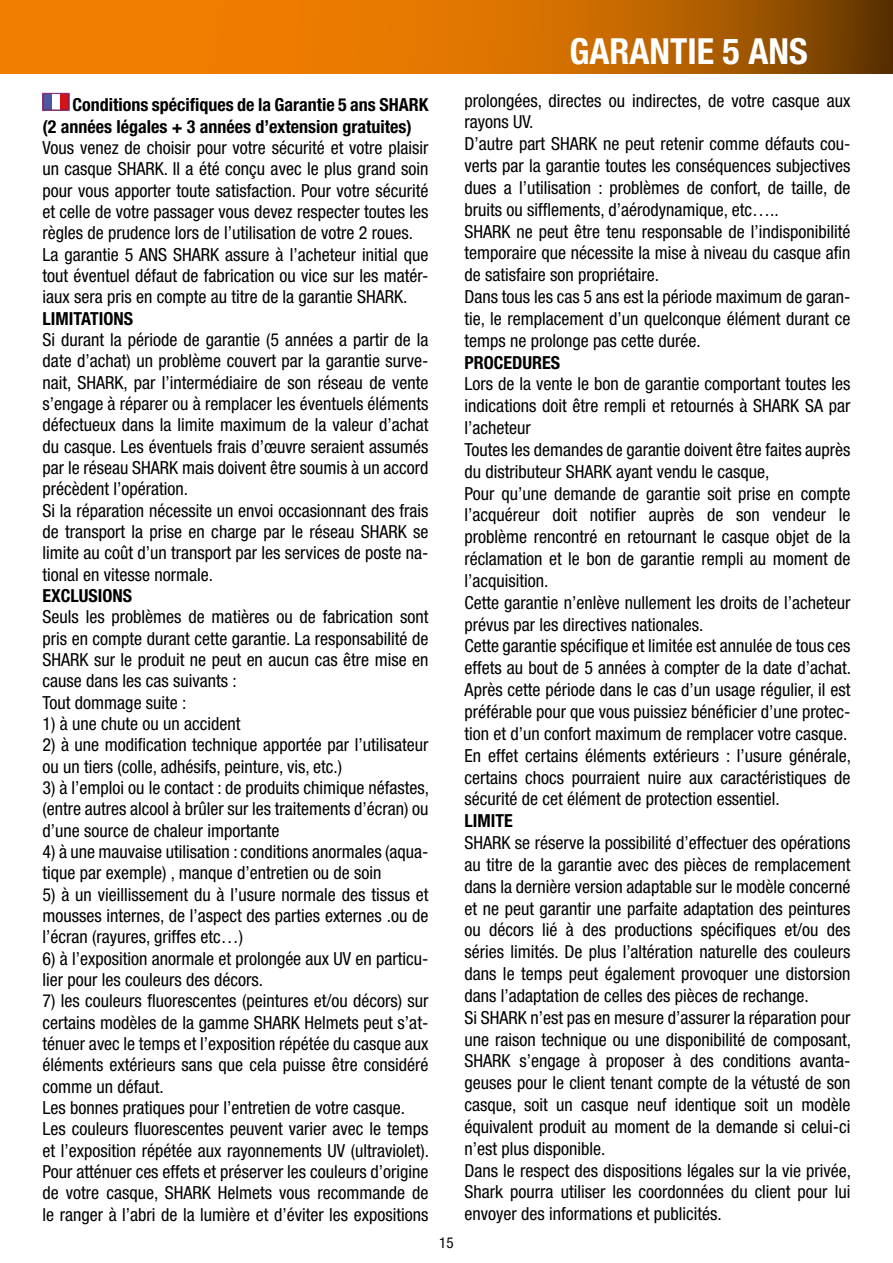
<style>
.page{position:relative;width:893px;height:1263px;background:#fff}
.page>*{position:absolute;margin:0;border:0;box-sizing:border-box;transform-origin:0 0}
.t1{font:700 condensed 36px "Helvetica Neue";color:#fff}
.t2{font:condensed 18px/21.9px "Helvetica Neue";color:#000}
.t3{font:700 condensed 18px/21.3px "Helvetica Neue";color:#000}
.t4{font:condensed 15px "Helvetica Neue";color:#000}
</style>
<div class="page">
<svg style="left:0;top:0;width:893px;height:73px;background:#cd6c00"></svg>
<div style="left:60px;top:93px;width:9px;height:17px;background:#d51317"></div>
<div style="left:43px;top:93px;width:8px;height:17px;background:#4e55a1"></div>
<div style="left:43px;top:93px;width:26px;height:17px;border:1px solid #9f368b"></div>
<p class="t3" style="left:43px;top:94px;width:387px;text-indent:30px">Conditions spécifiques de la Garantie 5 ans SHARK (2 années légales + 3 années d’extension gratuites)</p>
<p class="t2" style="left:43px;top:137px;width:387px">Vous venez de choisir pour votre sécurité et votre plaisir un casque SHARK. Il a été conçu avec le plus grand soin pour vous apporter toute satisfaction. Pour votre sécurité et celle de votre passager vous devez respecter toutes les règles de prudence lors de l’utilisation de votre 2 roues.<br>La garantie 5 ANS SHARK assure à l’acheteur initial que tout éventuel défaut de fabrication ou vice sur les matér&shy;iaux sera pris en compte au titre de la garantie SHARK.</p>
<p class="t3" style="left:43px;top:307px;width:92px">LIMITATIONS</p>
<p class="t2" style="left:43px;top:329px;width:387px">Si durant la période de garantie (5 années a partir de la date d’achat) un problème couvert par la garantie surve&shy;nait, SHARK, par l’intermédiaire de son réseau de vente s’engage à réparer ou à remplacer les éventuels éléments défectueux dans la limite maximum de la valeur d’achat du casque. Les éventuels frais d’œuvre seraient assumés par le réseau SHARK mais doivent être soumis à un accord précèdent l’opération.<br>Si la réparation nécessite un envoi occasionnant des frais de transport la prise en charge par le réseau SHARK se limite au coût d’un transport par les services de poste na&shy;tional en vitesse normale.</p>
<p class="t3" style="left:43px;top:585px;width:91px">EXCLUSIONS</p>
<p class="t2" style="left:43px;top:606px;width:388px">Seuls les problèmes de matières ou de fabrication sont pris en compte durant cette garantie. La responsabilité de SHARK sur le produit ne peut en aucun cas être mise en cause dans les cas suivants :<br>Tout dommage suite :</p>
<p class="t2" style="left:43px;top:712px;width:199px">1) à une chute ou un accident</p>
<p class="t2" style="left:43px;top:734px;width:387px">2) à une modification technique apportée par l’utilisateur ou un tiers (colle, adhésifs, peinture, vis, etc.)</p>
<p class="t2" style="left:43px;top:777px;width:388px;text-align:justify">3) à l’emploi ou le contact : de produits chimique néfastes, (entre autres alcool à brûler sur les traitements d’écran) ou d’une source de chaleur importante</p>
<p class="t2" style="left:43px;top:841px;width:387px">4) à une mauvaise utilisation : conditions anormales (aqua&shy;tique par exemple) , manque d’entretien ou de soin</p>
<p class="t2" style="left:43px;top:883px;width:388px;text-align:justify">5) à un vieillissement du à l’usure normale des tissus et mousses internes, de l’aspect des parties externes .ou de l’écran (rayures, griffes etc…)</p>
<p class="t2" style="left:43px;top:947px;width:387px">6) à l’exposition anormale et prolongée aux UV en particu&shy;lier pour les couleurs des décors.</p>
<p class="t2" style="left:43px;top:990px;width:388px">7) les couleurs fluorescentes (peintures et/ou décors) sur certains modèles de la gamme SHARK Helmets peut s’at&shy;ténuer avec le temps et l’exposition répétée du casque aux éléments extérieurs sans que cela puisse être considéré comme un défaut.<br>Les bonnes pratiques pour l’entretien de votre casque.<br>Les couleurs fluorescentes peuvent varier avec le temps et l’exposition répétée aux rayonnements UV (ultraviolet).<br>Pour atténuer ces effets et préserver les couleurs d’origine de votre casque, SHARK Helmets vous recommande de le ranger à l’abri de la lumière et d’éviter les expositions</p>
<h1 class="t1" style="left:569px;top:29px;width:240px">GARANTIE 5 ANS</h1>
<p class="t4" style="left:439px;top:1234px;width:16px">15</p>
<p class="t2" style="left:464px;top:89px;width:387px">prolongées, directes ou indirectes, de votre casque aux rayons UV.<br>D’autre part SHARK ne peut retenir comme défauts cou&shy;verts par la garantie toutes les conséquences subjectives dues a l’utilisation : problèmes de confort, de taille, de bruits ou sifflements, d’aérodynamique, etc…..<br>SHARK ne peut être tenu responsable de l’indisponibilité temporaire que nécessite la mise à niveau du casque afin de satisfaire son propriétaire.<br>Dans tous les cas 5 ans est la période maximum de garan&shy;tie, le remplacement d’un quelconque élément durant ce temps ne prolonge pas cette durée.</p>
<p class="t3" style="left:464px;top:351px;width:97px">PROCEDURES</p>
<p class="t2" style="left:464px;top:373px;width:388px">Lors de la vente le bon de garantie comportant toutes les indications doit être rempli et retournés à SHARK SA par l’acheteur<br>Toutes les demandes de garantie doivent être faites auprès du distributeur SHARK ayant vendu le casque,<br>Pour qu’une demande de garantie soit prise en compte l’acquéreur doit notifier auprès de son vendeur le problème rencontré en retournant le casque objet de la réclamation et le bon de garantie rempli au moment de l’acquisition.<br>Cette garantie n’enlève nullement les droits de l’acheteur prévus par les directives nationales.<br>Cette garantie spécifique et limitée est annulée de tous ces effets au bout de 5 années à compter de la date d’achat.<br>Après cette période dans le cas d’un usage régulier, il est préférable pour que vous puissiez bénéficier d’une protec&shy;tion et d’un confort maximum de remplacer votre casque.<br>En effet certains éléments extérieurs : l’usure générale, certains chocs pourraient nuire aux caractéristiques de sécurité de cet élément de protection essentiel.</p>
<p class="t3" style="left:464px;top:810px;width:50px">LIMITE</p>
<p class="t2" style="left:464px;top:831px;width:388px">SHARK se réserve la possibilité d’effectuer des opérations au titre de la garantie avec des pièces de remplacement dans la dernière version adaptable sur le modèle concerné et ne peut garantir une parfaite adaptation des peintures ou décors lié à des productions spécifiques et/ou des séries limités. De plus l’altération naturelle des couleurs dans le temps peut également provoquer une distorsion dans l’adaptation de celles des pièces de rechange.<br>Si SHARK n’est pas en mesure d’assurer la réparation pour une raison technique ou une disponibilité de composant, SHARK s’engage à proposer à des conditions avanta&shy;geuses pour le client tenant compte de la vétusté de son casque, soit un casque neuf identique soit un modèle équivalent produit au moment de la demande si celui-ci n’est plus disponible.<br>Dans le respect des dispositions légales sur la vie privée, Shark pourra utiliser les coordonnées du client pour lui envoyer des informations et publicités.</p>
</div>
